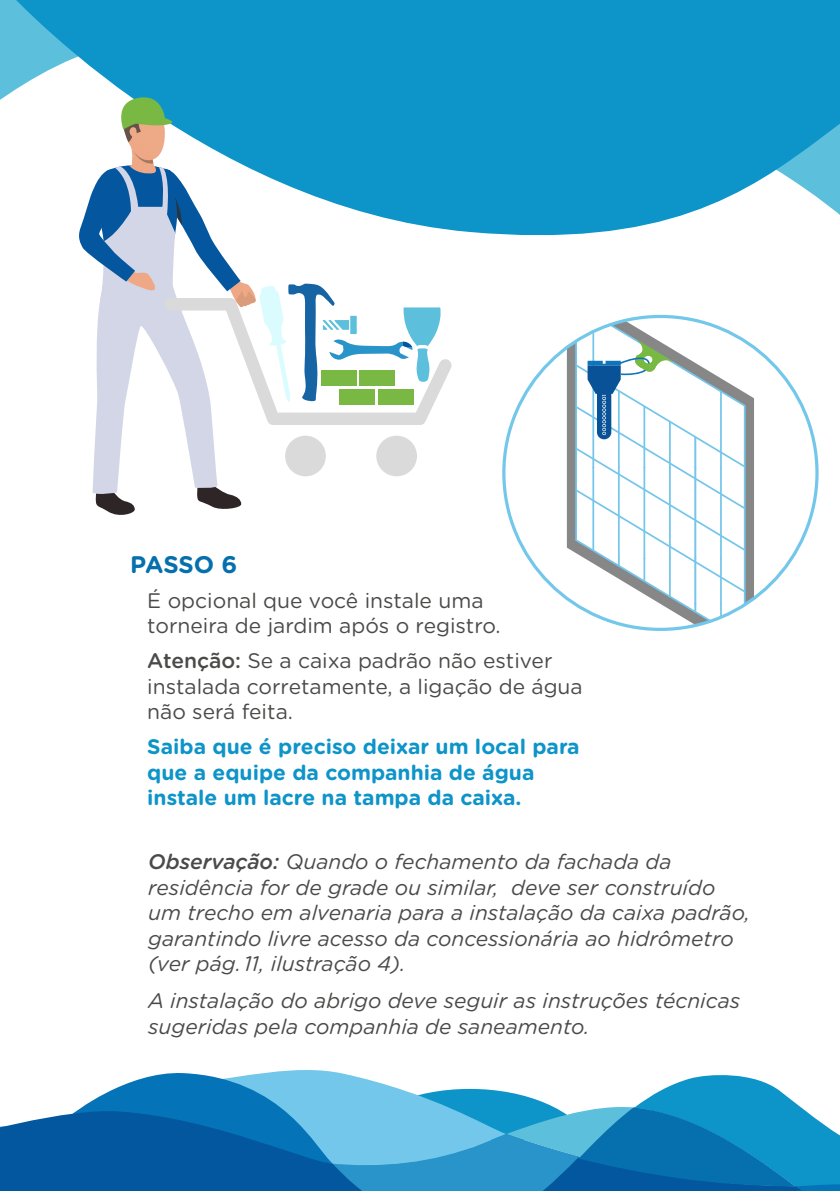
<style>
.page{position:relative;width:840px;height:1191px;background:#fff}
.page>*{position:absolute;margin:0;border:0;box-sizing:border-box;transform-origin:0 0}
.t1{font:700 24px "Gotham Rounded";letter-spacing:-.01em;color:#0570ad}
.t2{font:italic 21px/25.6px "Gotham Rounded";color:#4a4a49}
.t3{font:21px/25.6px "Gotham Rounded";color:#4a4a49}
.t4{font:700 21px/25.6px "Gotham Rounded";color:#0d94c9}
.s1{font-weight:500}
</style>
<div class="page">
<svg style="left:0;top:0;width:839px;height:236px;fill:#0d94c9"></svg>
<svg style="left:79px;top:97px;width:373px;height:418px"></svg>
<div style="left:285px;top:436px;width:40px;height:40px;background:#dadada;border-radius:50%"></div>
<div style="left:376px;top:436px;width:41px;height:40px;background:#dadada;border-radius:50%"></div>
<svg style="left:566px;top:316px;width:187px;height:313px"></svg>
<svg style="left:572px;top:340px;width:175px;height:254px"></svg>
<svg style="left:0;top:1070px;width:839px;height:121px"></svg>
<p class="t1" style="left:130px;top:547px;width:109px">PASSO 6</p>
<p class="t3" style="left:147px;top:586px;width:355px">É opcional que você instale uma torneira de jardim após o registro.</p>
<p class="t3" style="left:147px;top:647px;width:436px"><span class="s1">Atenção:</span> Se a caixa padrão não estiver instalada corretamente, a ligação de água não será feita.</p>
<p class="t4" style="left:147px;top:733px;width:433px">Saiba que é preciso deixar um local para que a equipe da companhia de água instale um lacre na tampa da caixa.</p>
<p class="t2" style="left:148px;top:847px;width:603px"><span class="s1">Observação:</span> Quando o fechamento da fachada da residência for de grade ou similar, deve ser construído um trecho em alvenaria para a instalação da caixa padrão, garantindo livre acesso da concessionária ao hidrômetro (ver pág. 11, ilustração 4).</p>
<p class="t2" style="left:148px;top:987px;width:593px">A instalação do abrigo deve seguir as instruções técnicas sugeridas pela companhia de saneamento.</p>
</div>
